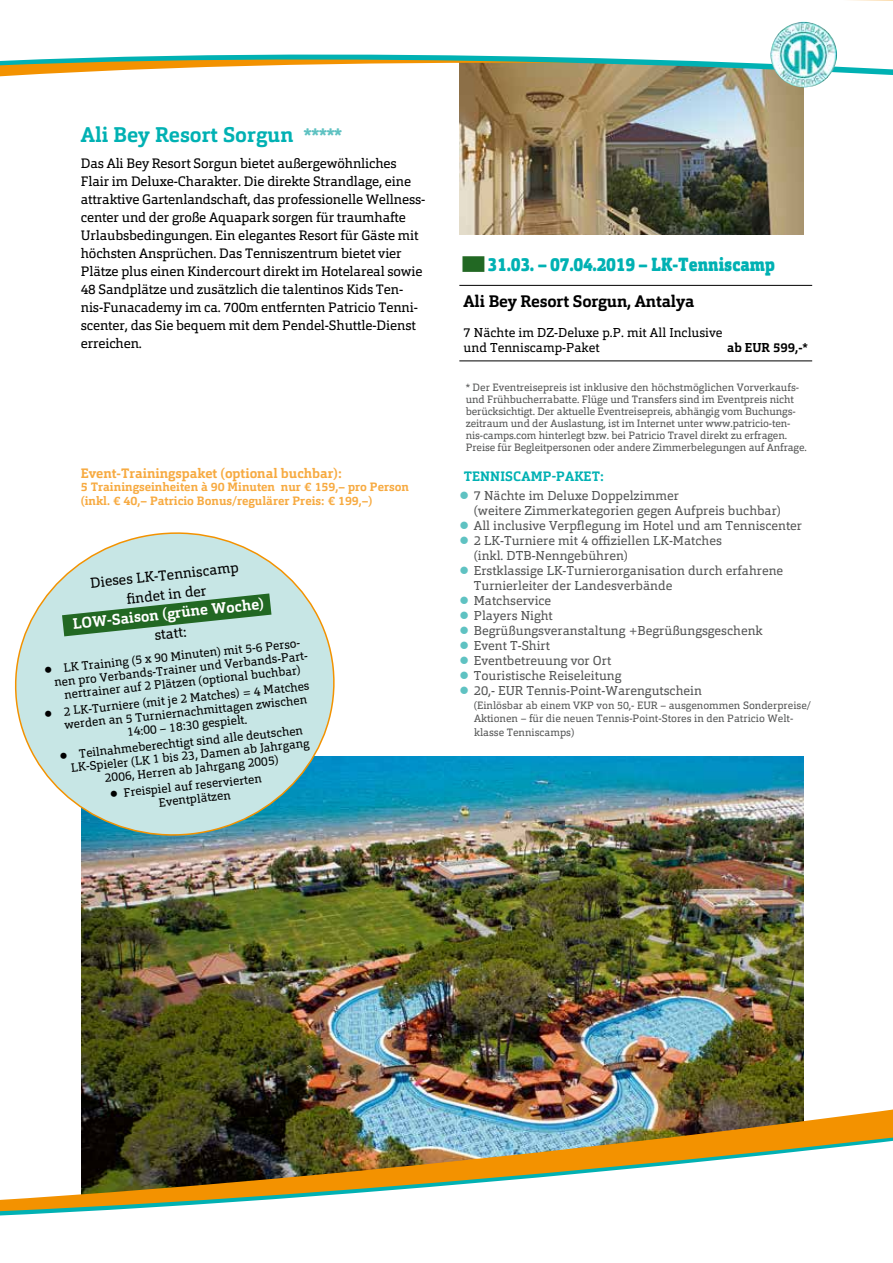
<style>
.page{position:relative;width:893px;height:1263px;background:#fff}
.page>*{position:absolute;margin:0;border:0;box-sizing:border-box;transform-origin:0 0}
.t1{font:700 21px "Orgon Slab";color:#00b1b3}
.t2{font:900 18.75px "Orgon Slab";color:#00b1b3;scale:.88 1}
.t3{font:700 16.5px "Orgon Slab";letter-spacing:-.01em;color:#000}
.t4{font:700 15px "Orgon Slab";color:#fff}
.t5{font:14.25px/19.5px "Orgon Slab";color:#000;text-align:center}
.t6{font:13.5px/18px "Orgon Slab";letter-spacing:-.01em;color:#000}
.t7{font:700 13.5px "Orgon Slab";color:#f7aa41}
.t8{font:700 13.5px "Orgon Slab";letter-spacing:.01em;color:#00b1b3}
.t9{font:12.75px/15px "Orgon Slab";color:#565757}
.t10{font:12.75px/15px "Orgon Slab";color:#000}
.t11{font:700 12.75px "Orgon Slab";color:#000}
.t12{font:12px/13.5px "Orgon Slab";color:#000}
.t13{font:700 12px/13.5px "Orgon Slab";color:#f7aa41}
.t14{font:10.5px/12px "Orgon Slab";letter-spacing:-.01em;color:#565757}
.s1{font-weight:900;font-size:19.5px;color:#5fc2c2}
.s2{color:#226823}
.s3{color:#5fc2c2}
</style>
<div class="page">
<img style="left:459px;top:168px;width:345px;height:66px">
<img style="left:81px;top:756px;width:723px;height:353px">
<hr style="left:459px;top:285px;width:353px;height:1px;background:#000">
<hr style="left:459px;top:360px;width:353px;height:1px;background:#000">
<img style="left:459px;top:141px;width:345px;height:27px">
<svg style="left:459px;top:136px;width:345px;height:5px;background:#96846e"></svg>
<svg style="left:0;top:0;width:893px;height:136px"></svg>
<img style="left:770px;top:22px;width:68px;height:65px">
<svg style="left:14px;top:532px;width:328px;height:311px"></svg>
<svg style="left:62px;top:593px;width:209px;height:43px;background:#75a785"></svg>
<img style="left:81px;top:1109px;width:812px;height:27px">
<img style="left:81px;top:1136px;width:812px;height:5px">
<img style="left:0;top:1141px;width:892px;height:75px">
<h1 class="t1" style="left:81px;top:121px;width:263px">Ali Bey Resort Sorgun <span class="s1">*****</span></h1>
<p class="t6" style="left:81px;top:155px;width:345px">Das Ali Bey Resort Sorgun bietet außergewöhnliches Flair im Deluxe-Charakter. Die direkte Strandlage, eine attraktive Gartenlandschaft, das professionelle Wellness&shy;center und der große Aquapark sorgen für traumhafte Urlaubsbedingungen. Ein elegantes Resort für Gäste mit höchsten Ansprüchen. Das Tenniszentrum bietet vier Plätze plus einen Kindercourt direkt im Hotelareal sowie 48 Sandplätze und zusätzlich die talentinos Kids Ten&shy;nis-Funacademy im ca. 700m entfernten Patricio Tenni&shy;scenter, das Sie bequem mit dem Pendel-Shuttle-Dienst erreichen.</p>
<p class="t7" style="left:81px;top:464px;width:262px">Event-Trainingspaket (optional buchbar):</p>
<p class="t13" style="left:81px;top:480px;width:330px">5 Trainingseinheiten à 90 Minuten nur € 159,– pro Person (inkl. € 40,– Patricio Bonus/regulärer Preis: € 199,–)</p>
<h3 class="t5" style="left:89px;top:573px;width:151px;rotate:-6deg">Dieses LK-Tenniscamp fi ndet in der</h3>
<h3 class="t4" style="left:72px;top:614px;width:194px;rotate:-6deg">LOW-Saison (grüne Woche)</h3>
<h3 class="t5" style="left:154px;top:625px;width:34px;rotate:-6deg">statt:</h3>
<p class="t12" style="left:44px;top:663px;width:261px;rotate:-6deg">● LK Training (5 x 90 Minuten) mit 5-6 Perso-</p>
<p class="t12" style="left:54px;top:675px;width:259px;rotate:-6deg">nen pro Verbands-Trainer und Verbands-Part-</p>
<p class="t12" style="left:64px;top:688px;width:239px;rotate:-6deg">nertrainer auf 2 Plätzen (optional buchbar)</p>
<p class="t12" style="left:44px;top:707px;width:268px;rotate:-6deg">● 2 LK-Turniere (mit je 2 Matches) = 4 Matches</p>
<p class="t12" style="left:64px;top:718px;width:245px;rotate:-6deg">werden an 5 Turniernachmittagen zwischen</p>
<p class="t12" style="left:126px;top:725px;width:122px;rotate:-6deg">14:00 – 18:30 gespielt.</p>
<p class="t12" style="left:59px;top:749px;width:246px;rotate:-6deg">● Teilnahmeberechtigt sind alle deutschen</p>
<p class="t12" style="left:70px;top:761px;width:241px;rotate:-6deg">LK-Spieler (LK 1 bis 23, Damen ab Jahrgang</p>
<p class="t12" style="left:104px;top:771px;width:176px;rotate:-6deg">2006, Herren ab Jahrgang 2005)</p>
<p class="t12" style="left:157px;top:782px;width:106px;text-indent:-48px;rotate:-6deg">● Freispiel auf reservierten<br>Eventplätzen</p>
<h2 class="t2" style="left:459px;top:252px;width:360px"><span class="s2">■</span>31.03. – 07.04.2019 – LK-Tenniscamp</h2>
<h3 class="t3" style="left:464px;top:291px;width:232px">Ali Bey Resort Sorgun, Antalya</h3>
<p class="t10" style="left:464px;top:325px;width:261px">7 Nächte im DZ-Deluxe p.P. mit All Inclusive und Tenniscamp-Paket</p>
<p class="t11" style="left:727px;top:339px;width:82px">ab EUR 599,-*</p>
<p class="t14" style="left:466px;top:381px;width:343px">* Der Eventreisepreis ist inklusive den höchstmöglichen Vorverkaufs&shy;und Frühbucherrabatte. Flüge und Transfers sind im Eventpreis nicht berücksichtigt. Der aktuelle Eventreisepreis, abhängig vom Buchungs&shy;zeitraum und der Auslastung, ist im Internet unter www.patricio-ten&shy;nis-camps.com hinterlegt bzw. bei Patricio Travel direkt zu erfragen.<br>Preise für Begleitpersonen oder andere Zimmerbelegungen auf Anfrage.</p>
<p class="t8" style="left:464px;top:468px;width:142px">TENNISCAMP-PAKET:</p>
<p class="t9" style="left:474px;top:488px;width:309px;text-indent:-14px"><span class="s3">●</span> 7 Nächte im Deluxe Doppelzimmer<br>(weitere Zimmerkategorien gegen Aufpreis buchbar)</p>
<p class="t9" style="left:459px;top:518px;width:344px"><span class="s3">●</span> All inclusive Verpflegung im Hotel und am Tenniscenter</p>
<p class="t9" style="left:474px;top:533px;width:250px;text-indent:-14px"><span class="s3">●</span> 2 LK-Turniere mit 4 offiziellen LK-Matches (inkl. DTB-Nenngebühren)</p>
<p class="t9" style="left:474px;top:563px;width:311px;text-indent:-14px"><span class="s3">●</span> Erstklassige LK-Turnierorganisation durch erfahrene<br>Turnierleiter der Landesverbände</p>
<p class="t9" style="left:459px;top:593px;width:93px"><span class="s3">●</span> Matchservice</p>
<p class="t9" style="left:459px;top:608px;width:95px"><span class="s3">●</span> Players Night</p>
<p class="t9" style="left:459px;top:623px;width:305px"><span class="s3">●</span> Begrüßungsveranstaltung +Begrüßungsgeschenk</p>
<p class="t9" style="left:459px;top:638px;width:92px"><span class="s3">●</span> Event T-Shirt</p>
<p class="t9" style="left:459px;top:653px;width:153px"><span class="s3">●</span> Eventbetreuung vor Ort</p>
<p class="t9" style="left:459px;top:668px;width:164px"><span class="s3">●</span> Touristische Reiseleitung</p>
<p class="t9" style="left:459px;top:683px;width:244px"><span class="s3">●</span> 20,- EUR Tennis-Point-Warengutschein</p>
<p class="t14" style="left:474px;top:698px;width:339px;line-height:13.5px">(Einlösbar ab einem VKP von 50,- EUR – ausgenommen Sonderpreise/<br>Aktionen – für die neuen Tennis-Point-Stores in den Patricio Welt&shy;klasse Tenniscamps)</p>
</div>
